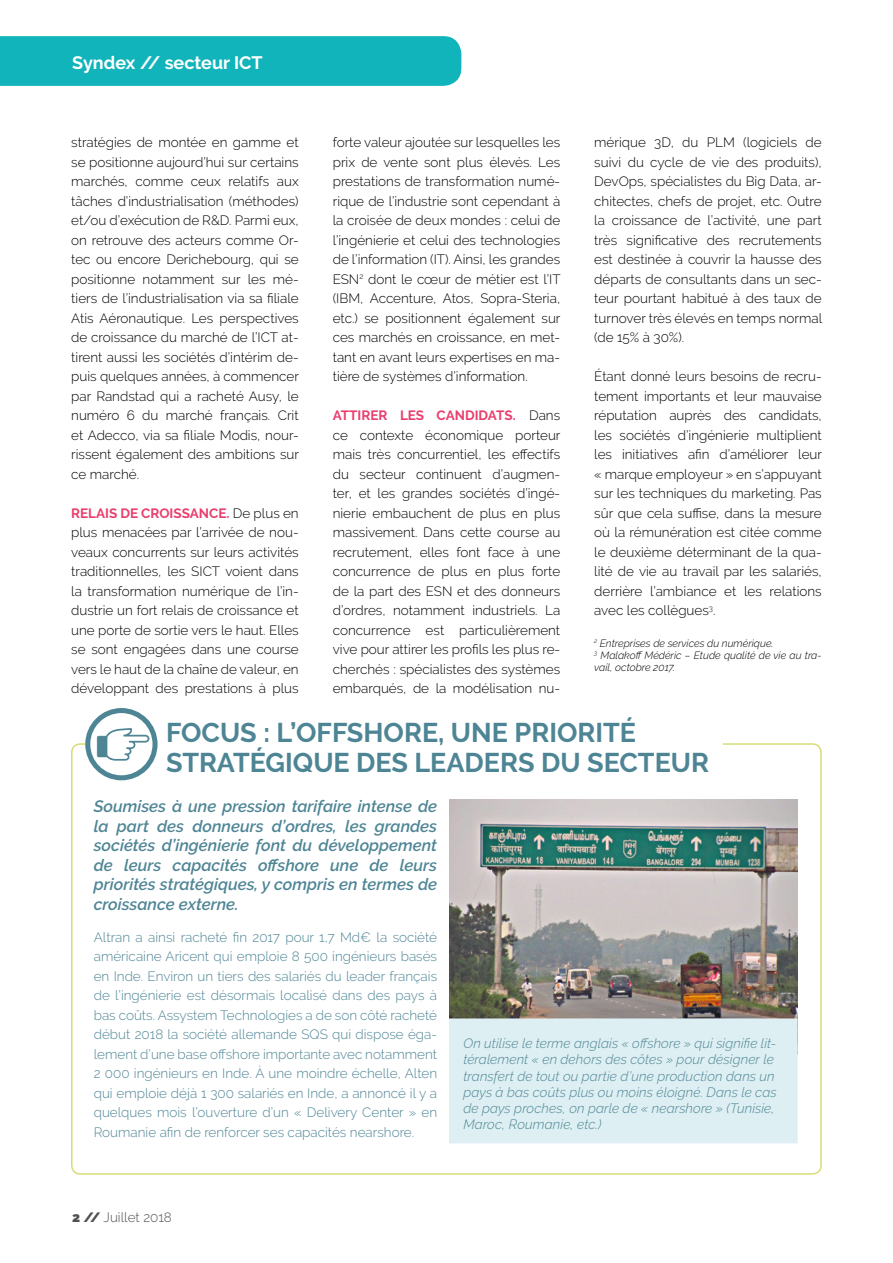
<style>
.page{position:relative;width:893px;height:1263px;background:#fff}
.page>*{position:absolute;margin:0;border:0;box-sizing:border-box;transform-origin:0 0}
.t1{font:700 27px/30px "Raleway";color:#4e8595}
.t2{font:700 18px "Raleway";color:#fff}
.t3{font:italic 600 16.5px/19.5px "Raleway";color:#4e8595;text-align:justify}
.t4{font:300 13.5px/19.5px "Raleway";color:#000;text-align:justify}
.t5{font:300 13.5px/19.5px "Raleway";color:#4e8595;text-align:justify}
.t6{font:italic 300 13.5px/16.2px "Raleway";letter-spacing:.01em;color:#4e8595}
.t7{font:300 13.5px "Raleway";color:#505252}
.t8{font:italic 300 10.5px/12px "Raleway";color:#000}
.s1{font-weight:700;color:#e93f6e}
.s2{font-weight:900}
</style>
<div class="page">
<div style="left:0;top:36px;width:461px;height:50px;background:#11b4ba"></div>
<svg style="left:85px;top:708px;width:73px;height:72px"></svg>
<img style="left:450px;top:799px;width:348px;height:219px">
<div style="left:450px;top:1019px;width:347px;height:124px;background:#ddeff2"></div>
<div style="left:449px;top:1018px;width:349px;height:125px;border:2px solid #ddeff2"></div>
<h2 class="t2" style="left:72px;top:53px;width:192px">Syndex // secteur ICT</h2>
<p class="t4" style="left:71px;top:133px;width:229px">stratégies de montée en gamme et se positionne aujourd’hui sur certains marchés, comme ceux relatifs aux tâches d’industrialisation (méthodes) et/ou d’exécution de R&amp;D. Parmi eux, on retrouve des acteurs comme Or&shy;tec ou encore Derichebourg, qui se positionne notamment sur les mé&shy;tiers de l’industrialisation via sa filiale Atis Aéronautique. Les perspectives de croissance du marché de l’ICT at&shy;tirent aussi les sociétés d’intérim de&shy;puis quelques années, à commencer par Randstad qui a racheté Ausy, le numéro 6 du marché français. Crit et Adecco, via sa filiale Modis, nour&shy;rissent également des ambitions sur ce marché.</p>
<p class="t4" style="left:71px;top:503px;width:229px"><span class="s1">RELAIS DE CROISSANCE.</span> De plus en plus menacées par l’arrivée de nou&shy;veaux concurrents sur leurs activités traditionnelles, les SICT voient dans la transformation numérique de l’in&shy;dustrie un fort relais de croissance et une porte de sortie vers le haut. Elles se sont engagées dans une course vers le haut de la chaîne de valeur, en développant des prestations à plus</p>
<p class="t4" style="left:333px;top:133px;width:229px">forte valeur ajoutée sur lesquelles les prix de vente sont plus élevés. Les prestations de transformation numé&shy;rique de l’industrie sont cependant à la croisée de deux mondes : celui de l’ingénierie et celui des technologies de l’information (IT). Ainsi, les grandes ESN<sup>2</sup> dont le cœur de métier est l’IT (IBM, Accenture, Atos, Sopra-Steria, etc.) se positionnent également sur ces marchés en croissance, en met&shy;tant en avant leurs expertises en ma&shy;tière de systèmes d’information.</p>
<p class="t4" style="left:333px;top:406px;width:229px"><span class="s1">ATTIRER LES CANDIDATS.</span> Dans ce contexte économique porteur mais très concurrentiel, les effectifs du secteur continuent d’augmen&shy;ter, et les grandes sociétés d’ingé&shy;nierie embauchent de plus en plus massivement. Dans cette course au recrutement, elles font face à une concurrence de plus en plus forte de la part des ESN et des donneurs d’ordres, notamment industriels. La concurrence est particulièrement vive pour attirer les profils les plus re&shy;cherchés : spécialistes des systèmes embarqués, de la modélisation nu-</p>
<p class="t4" style="left:594px;top:133px;width:229px">mérique 3D, du PLM (logiciels de suivi du cycle de vie des produits), DevOps, spécialistes du Big Data, ar&shy;chitectes, chefs de projet, etc. Outre la croissance de l’activité, une part très significative des recrutements est destinée à couvrir la hausse des départs de consultants dans un sec&shy;teur pourtant habitué à des taux de turnover très élevés en temps normal (de 15% à 30%).</p>
<p class="t4" style="left:594px;top:367px;width:229px">Étant donné leurs besoins de recru&shy;tement importants et leur mauvaise réputation auprès des candidats, les sociétés d’ingénierie multiplient les initiatives afin d’améliorer leur « marque employeur » en s’appuyant sur les techniques du marketing. Pas sûr que cela suffise, dans la mesure où la rémunération est citée comme le deuxième déterminant de la qua&shy;lité de vie au travail par les salariés, derrière l’ambiance et les relations avec les collègues<sup>3</sup>.</p>
<p class="t8" style="left:594px;top:637px;width:229px"><sup>2</sup> Entreprises de services du numérique.<br><sup>3</sup> Malakoff Médéric – Etude qualité de vie au tra&shy;vail, octobre 2017.</p>
<h1 class="t1" style="left:166px;top:717px;width:544px">FOCUS : L’OFFSHORE, UNE PRIORITÉ<br>STRATÉGIQUE DES LEADERS DU SECTEUR</h1>
<p class="t3" style="left:94px;top:797px;width:345px">Soumises à une pression tarifaire intense de la part des donneurs d’ordres, les grandes sociétés d’ingénierie font du développement de leurs capacités offshore une de leurs priorités stratégiques, y compris en termes de croissance externe.</p>
<p class="t5" style="left:94px;top:927px;width:345px">Altran a ainsi racheté fin 2017 pour 1,7 Md€ la société américaine Aricent qui emploie 8 500 ingénieurs basés en Inde. Environ un tiers des salariés du leader français de l’ingénierie est désormais localisé dans des pays à bas coûts. Assystem Technologies a de son côté racheté début 2018 la société allemande SQS qui dispose éga&shy;lement d’une base offshore importante avec notamment 2 000 ingénieurs en Inde. À une moindre échelle, Alten qui emploie déjà 1 300 salariés en Inde, a annoncé il y a quelques mois l’ouverture d’un « Delivery Center » en Roumanie afin de renforcer ses capacités nearshore.</p>
<p class="t6" style="left:463px;top:1035px;width:315px">On utilise le terme anglais « offshore » qui signifie lit&shy;téralement « en dehors des côtes » pour désigner le transfert de tout ou partie d’une production dans un pays à bas coûts plus ou moins éloigné. Dans le cas de pays proches, on parle de « nearshore » (Tunisie, Maroc, Roumanie, etc.)</p>
<p class="t7" style="left:72px;top:1209px;width:101px"><span class="s2">2 //</span> Juillet 2018</p>
</div>
